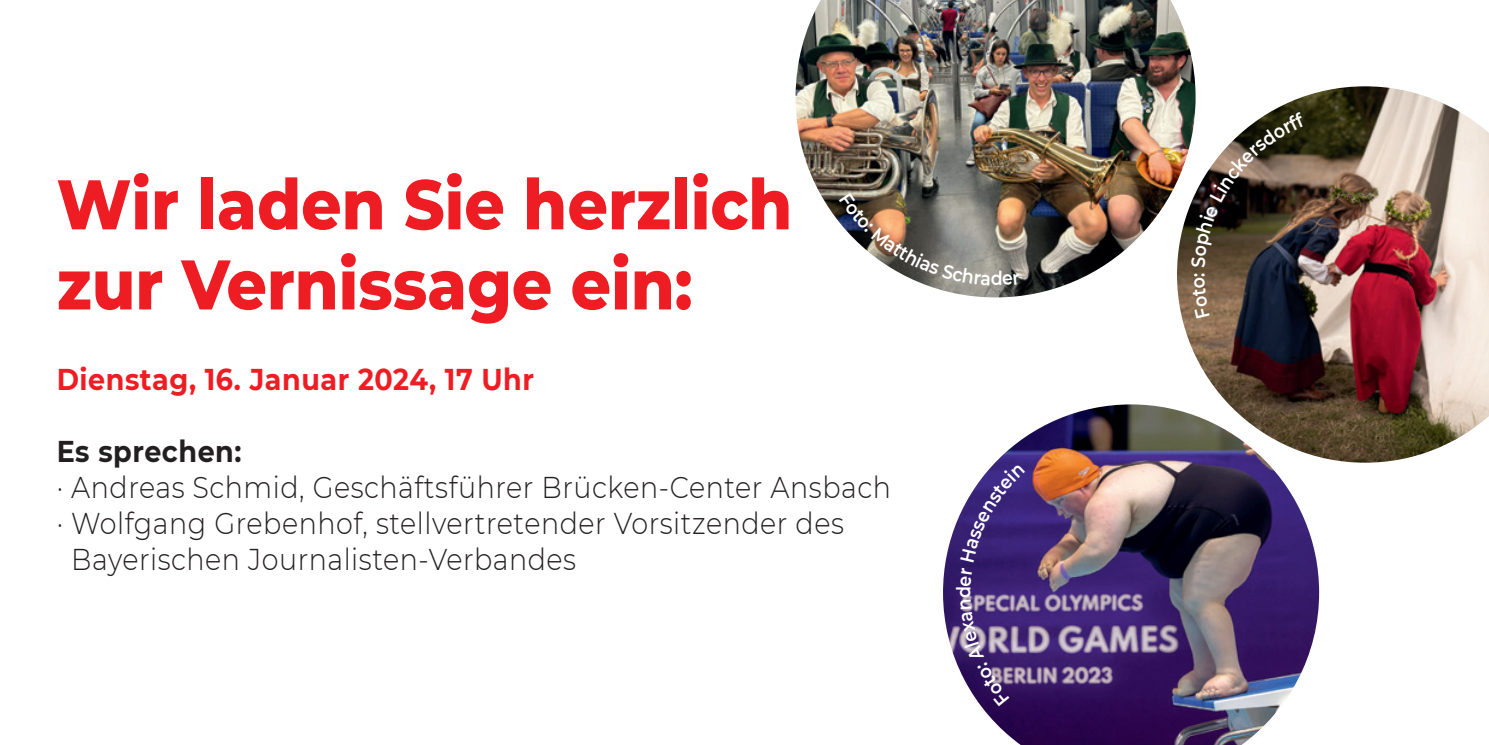
<style>
.page{position:relative;width:1489px;height:745px;background:#fff}
.page>*{position:absolute;margin:0;border:0;box-sizing:border-box;transform-origin:0 0}
.t1{font:800 70px/80px "Montserrat";color:#ee1d23;scale:.9 1}
.t2{font:300 30px/36px "Montserrat";letter-spacing:.02em;color:#231f20;scale:.9 1}
.t3{font:700 30px "Montserrat";letter-spacing:.02em;color:#ee1d23;scale:.9 1}
.t4{font:700 30px "Montserrat";letter-spacing:.02em;color:#231f20;scale:.9 1}
</style>
<div class="page">
<img style="left:795px;top:0;width:400px;height:297px">
<img style="left:1176px;top:86px;width:312px;height:376px">
<img style="left:943px;top:404px;width:375px;height:340px">
<img style="left:839px;top:192px;width:181px;height:93px">
<svg style="left:1192px;top:273px;width:17px;height:45px"></svg>
<svg style="left:1191px;top:112px;width:114px;height:155px"></svg>
<svg style="left:956px;top:464px;width:69px;height:241px;background:#594386"></svg>
<p class="t1" style="left:57px;top:160px;width:818px">Wir laden Sie herzlich zur Vernissage ein:</p>
<p class="t3" style="left:57px;top:357px;width:532px">Dienstag, 16. Januar 2024, 17 Uhr</p>
<p class="t4" style="left:57px;top:429px;width:207px">Es sprechen:</p>
<p class="t2" style="left:57px;top:468px;width:928px">· Andreas Schmid, Geschäftsführer Brücken-Center Ansbach</p>
<p class="t2" style="left:71px;top:504px;width:860px;text-indent:-14px">· Wolfgang Grebenhof, stellvertretender Vorsitzender des<br>Bayerischen Journalisten-Verbandes</p>
</div>
